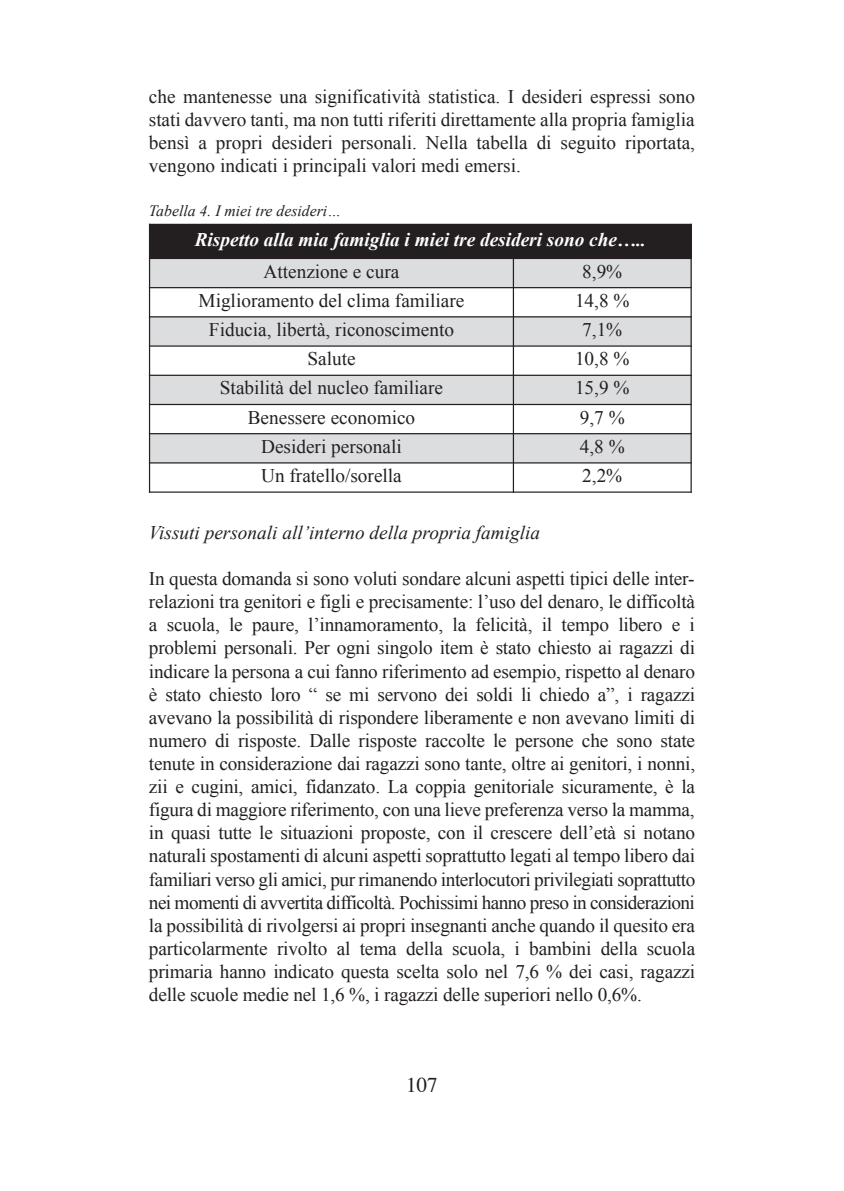
<style>
.page{position:relative;width:844px;height:1191px;background:#fff}
.page>*{position:absolute;margin:0;border:0;box-sizing:border-box;transform-origin:0 0}
.t1{font:21px "Times";color:#231f20}
.t2{font:19.25px/23.1px "Times New Roman";color:#231f20;text-align:justify}
.t3{font:italic 700 19.25px "Times New Roman";color:#fff}
.t4{font:italic 19.25px "Times New Roman";color:#231f20}
.t5{font:italic 15.75px "Times New Roman";color:#231f20}
</style>
<div class="page">
<div style="left:149px;top:224px;width:542px;height:34px;background:#231f20"></div>
<div style="left:149px;top:258px;width:364px;height:30px;background:#dcdddf"></div>
<div style="left:513px;top:258px;width:178px;height:30px;background:#dcdddf"></div>
<div style="left:149px;top:317px;width:364px;height:29px;background:#dcdddf"></div>
<div style="left:513px;top:317px;width:178px;height:29px;background:#dcdddf"></div>
<div style="left:149px;top:375px;width:364px;height:29px;background:#dcdddf"></div>
<div style="left:513px;top:375px;width:178px;height:29px;background:#dcdddf"></div>
<div style="left:149px;top:434px;width:364px;height:29px;background:#dcdddf"></div>
<div style="left:513px;top:434px;width:178px;height:29px;background:#dcdddf"></div>
<hr style="left:149px;top:224px;width:1px;height:269px;background:#231f20">
<hr style="left:512px;top:258px;width:2px;height:235px;background:#231f20">
<hr style="left:690px;top:224px;width:1px;height:269px;background:#231f20">
<hr style="left:149px;top:258px;width:542px;height:1px;background:#231f20">
<hr style="left:149px;top:287px;width:542px;height:1px;background:#231f20">
<hr style="left:149px;top:316px;width:542px;height:1px;background:#231f20">
<hr style="left:149px;top:345px;width:542px;height:2px;background:#231f20">
<hr style="left:149px;top:375px;width:542px;height:1px;background:#231f20">
<hr style="left:149px;top:404px;width:542px;height:1px;background:#231f20">
<hr style="left:149px;top:433px;width:542px;height:1px;background:#231f20">
<hr style="left:149px;top:462px;width:542px;height:1px;background:#231f20">
<hr style="left:149px;top:491px;width:542px;height:2px;background:#231f20">
<p class="t2" style="left:149px;top:85px;width:547px">che mantenesse una significatività statistica. I desideri espressi sono stati davvero tanti, ma non tutti riferiti direttamente alla propria famiglia bensì a propri desideri personali. Nella tabella di seguito riportata, vengono indicati i principali valori medi emersi.</p>
<p class="t5" style="left:149px;top:202px;width:194px">Tabella 4. I miei tre desideri…</p>
<p class="t3" style="left:195px;top:229px;width:452px">Rispetto alla mia famiglia i miei tre desideri sono che…..</p>
<p class="t2" style="left:263px;top:260px;width:137px">Attenzione e cura</p>
<p class="t2" style="left:582px;top:260px;width:42px">8,9%</p>
<p class="t2" style="left:198px;top:289px;width:267px">Miglioramento del clima familiare</p>
<p class="t2" style="left:575px;top:289px;width:56px">14,8 %</p>
<p class="t2" style="left:209px;top:318px;width:246px">Fiducia, libertà, riconoscimento</p>
<p class="t2" style="left:582px;top:318px;width:42px">7,1%</p>
<p class="t2" style="left:307px;top:347px;width:50px">Salute</p>
<p class="t2" style="left:575px;top:347px;width:56px">10,8 %</p>
<p class="t2" style="left:220px;top:376px;width:224px">Stabilità del nucleo familiare</p>
<p class="t2" style="left:575px;top:376px;width:56px">15,9 %</p>
<p class="t2" style="left:248px;top:405px;width:169px">Benessere economico</p>
<p class="t2" style="left:579px;top:405px;width:46px">9,7 %</p>
<p class="t2" style="left:261px;top:435px;width:142px">Desideri personali</p>
<p class="t2" style="left:579px;top:435px;width:46px">4,8 %</p>
<p class="t2" style="left:261px;top:464px;width:142px">Un fratello/sorella</p>
<p class="t2" style="left:582px;top:464px;width:42px">2,2%</p>
<p class="t4" style="left:149px;top:522px;width:392px">Vissuti personali all’interno della propria famiglia</p>
<p class="t2" style="left:149px;top:567px;width:548px">In questa domanda si sono voluti sondare alcuni aspetti tipici delle inter&shy;relazioni tra genitori e figli e precisamente: l’uso del denaro, le difficoltà a scuola, le paure, l’innamoramento, la felicità, il tempo libero e i problemi personali. Per ogni singolo item è stato chiesto ai ragazzi di indicare la persona a cui fanno riferimento ad esempio, rispetto al denaro è stato chiesto loro “ se mi servono dei soldi li chiedo a”, i ragazzi avevano la possibilità di rispondere liberamente e non avevano limiti di numero di risposte. Dalle risposte raccolte le persone che sono state tenute in considerazione dai ragazzi sono tante, oltre ai genitori, i nonni, zii e cugini, amici, fidanzato. La coppia genitoriale sicuramente, è la figura di maggiore riferimento, con una lieve preferenza verso la mamma, in quasi tutte le situazioni proposte, con il crescere dell’età si notano naturali spostamenti di alcuni aspetti soprattutto legati al tempo libero dai familiari verso gli amici, pur rimanendo interlocutori privilegiati soprattutto nei momenti di avvertita difficoltà. Pochissimi hanno preso in considerazioni la possibilità di rivolgersi ai propri insegnanti anche quando il quesito era particolarmente rivolto al tema della scuola, i bambini della scuola primaria hanno indicato questa scelta solo nel 7,6 % dei casi, ragazzi delle scuole medie nel 1,6 %, i ragazzi delle superiori nello 0,6%.</p>
<p class="t1" style="left:406px;top:1076px;width:33px">107</p>
</div>
